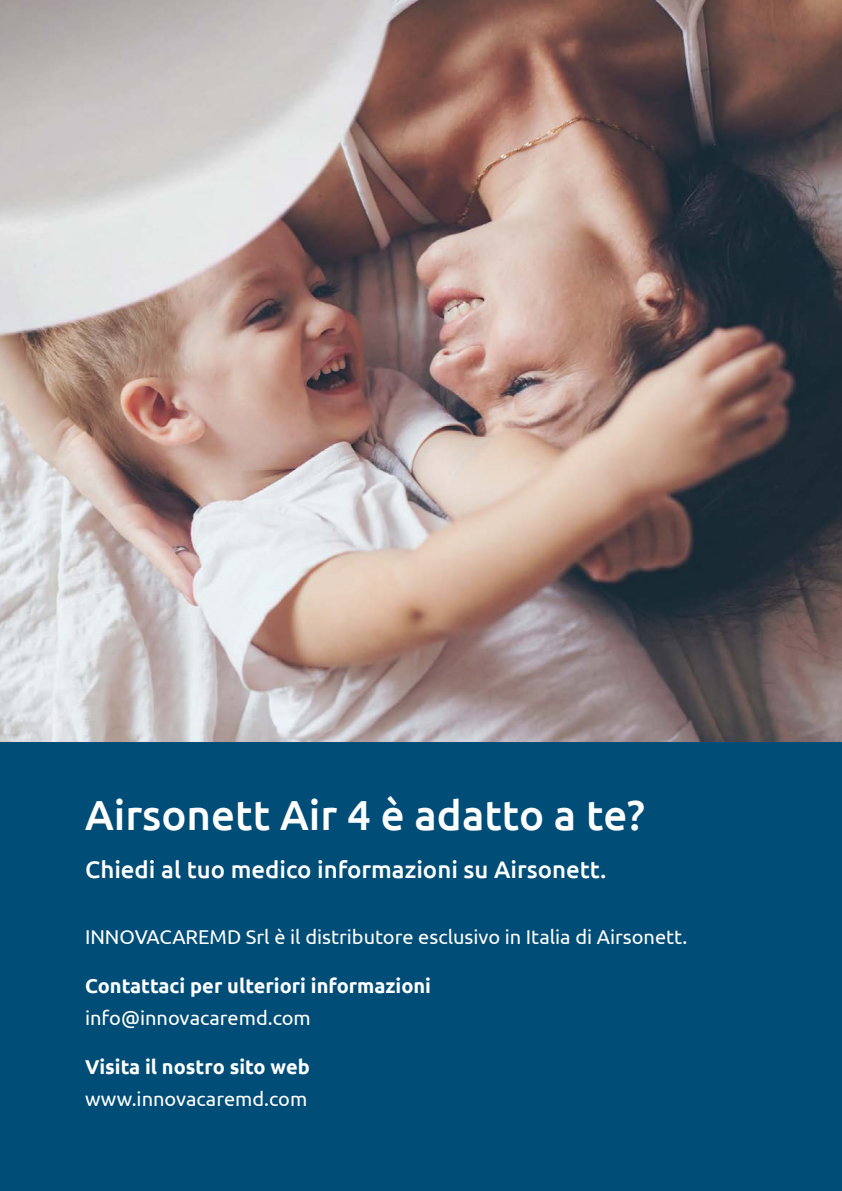
<style>
.page{position:relative;width:842px;height:1191px;background:#fff}
.page>*{position:absolute;margin:0;border:0;box-sizing:border-box;transform-origin:0 0}
.t1{font:500 42px "Ubuntu";color:#fff}
.t2{font:500 24px "Ubuntu";color:#fff}
.t3{font:20px "Ubuntu";color:#fff}
.t4{font:700 20px "Ubuntu";color:#fff}
</style>
<div class="page">
<div style="left:0;top:741px;width:842px;height:450px;background:#004d77"></div>
<img style="left:0;top:0;width:842px;height:741px">
<h1 class="t1" style="left:85px;top:789px;width:562px">Airsonett Air 4 è adatto a te?</h1>
<p class="t2" style="left:85px;top:854px;width:523px">Chiedi al tuo medico informazioni su Airsonett.</p>
<p class="t3" style="left:85px;top:924px;width:604px">INNOVACAREMD Srl è il distributore esclusivo in Italia di Airsonett.</p>
<p class="t4" style="left:85px;top:973px;width:348px">Contattaci per ulteriori informazioni</p>
<p class="t3" style="left:85px;top:1005px;width:227px">info@innovacaremd.com</p>
<p class="t4" style="left:85px;top:1054px;width:226px">Visita il nostro sito web</p>
<p class="t3" style="left:85px;top:1086px;width:224px">www.innovacaremd.com</p>
</div>
